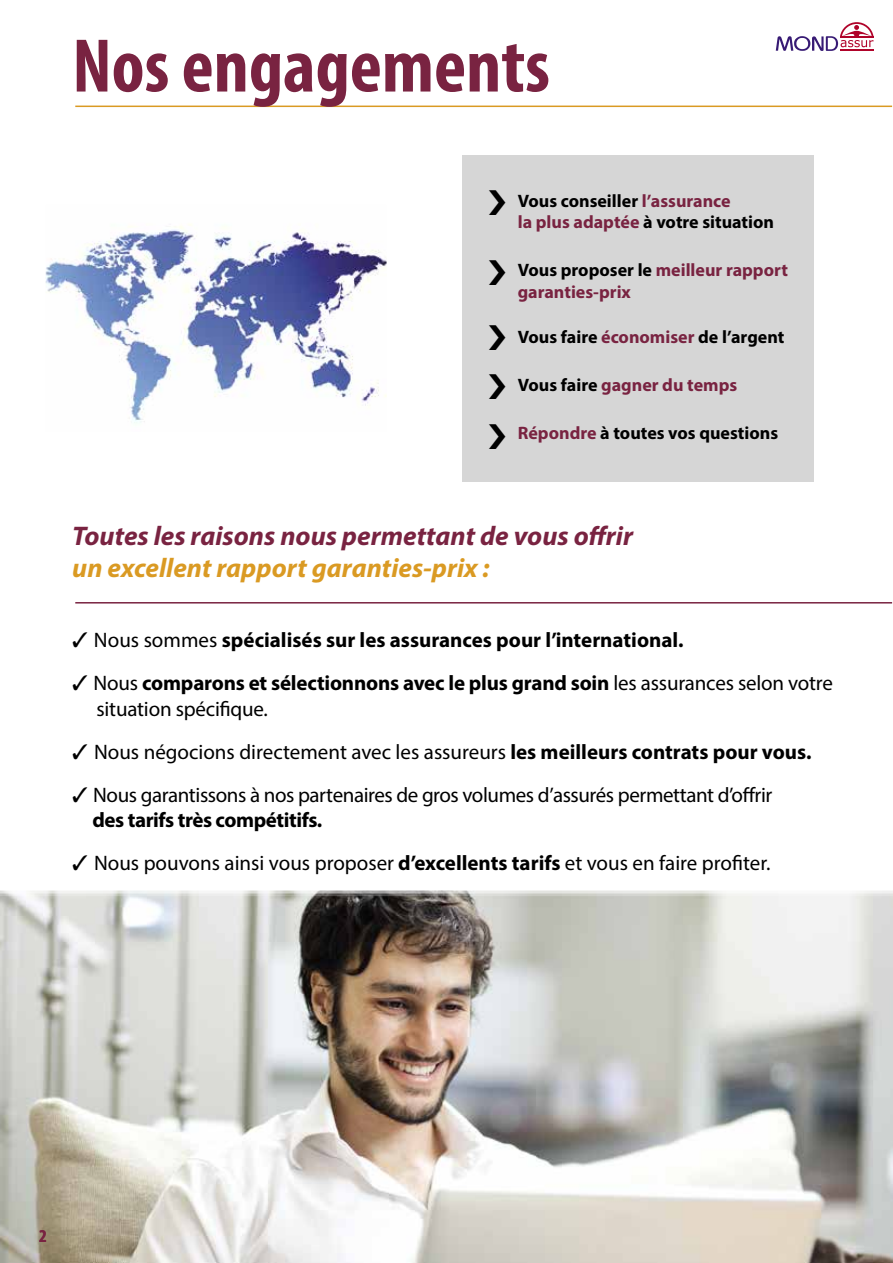
<style>
.page{position:relative;width:893px;height:1263px;background:#fff}
.page>*{position:absolute;margin:0;border:0;box-sizing:border-box;transform-origin:0 0}
.t1{font:700 condensed 76.65px "Myriad Pro";color:#792341}
.t2{font:italic 700 27px "Myriad Pro";color:#792341}
.t3{font:italic 700 27px "Myriad Pro";color:#da9a23}
.t4{font:21px/25.2px "Myriad Pro";letter-spacing:-.01em;color:#000}
.t5{font:700 21px "Myriad Pro";color:#000}
.t6{font:700 18px/21.6px "Myriad Pro";color:#000}
.t7{font:700 18px/21.6px "Myriad Pro";color:#792341}
.t8{font:700 condensed 18px "Myriad Pro";color:#792341}
.s1{color:#792341}
.s2{color:#000}
.s3{font-weight:400}
.s4{font-weight:700}
</style>
<div class="page">
<hr style="left:75px;top:106px;width:817px;height:1px;background:#da9a23">
<hr style="left:75px;top:602px;width:817px;height:1px;background:#792341">
<div style="left:462px;top:155px;width:352px;height:326px;background:#d6d6d6"></div>
<img style="left:0;top:891px;width:893px;height:372px">
<img style="left:47px;top:224px;width:338px;height:199px">
<svg style="left:776px;top:22px;width:97px;height:29px"></svg>
<hr style="left:840px;top:49px;width:33px;height:2px;background:#b0032a">
<h1 class="t1" style="left:72px;top:18px;width:479px">Nos engagements</h1>
<p class="t6" style="left:518px;top:189px;width:258px">Vous conseiller <span class="s1">l’assurance<br>la plus adaptée</span> à votre situation</p>
<p class="t7" style="left:518px;top:259px;width:272px"><span class="s2">Vous proposer le</span> meilleur rapport garanties-prix</p>
<p class="t6" style="left:518px;top:325px;width:268px">Vous faire <span class="s1">économiser</span> de l’argent</p>
<p class="t7" style="left:518px;top:373px;width:221px"><span class="s2">Vous faire</span> gagner du temps</p>
<p class="t6" style="left:518px;top:421px;width:262px"><span class="s1">Répondre</span> à toutes vos questions</p>
<p class="t2" style="left:72px;top:518px;width:562px">Toutes les raisons nous permettant de vous offrir</p>
<p class="t3" style="left:72px;top:550px;width:419px">un excellent rapport garanties-prix :</p>
<p class="t5" style="left:72px;top:626px;width:613px">✓ <span class="s3">Nous sommes</span> spécialisés sur les assurances pour l’international.</p>
<p class="t4" style="left:96px;top:670px;width:738px;text-indent:-24px">✓ Nous <span class="s4">comparons et sélectionnons avec le plus grand soin</span> les assurances selon votre situation spécifique.</p>
<p class="t4" style="left:72px;top:739px;width:741px">✓ Nous négocions directement avec les assureurs <span class="s4">les meilleurs contrats pour vous.</span></p>
<p class="t4" style="left:92px;top:782px;width:681px;text-indent:-20px">✓ Nous garantissons à nos partenaires de gros volumes d’assurés permettant d’offrir <span class="s4">des tarifs très compétitifs.</span></p>
<p class="t4" style="left:72px;top:850px;width:700px">✓ Nous pouvons ainsi vous proposer <span class="s4">d’excellents tarifs</span> et vous en faire profiter.</p>
<p class="t8" style="left:39px;top:1224px;width:9px">2</p>
</div>
